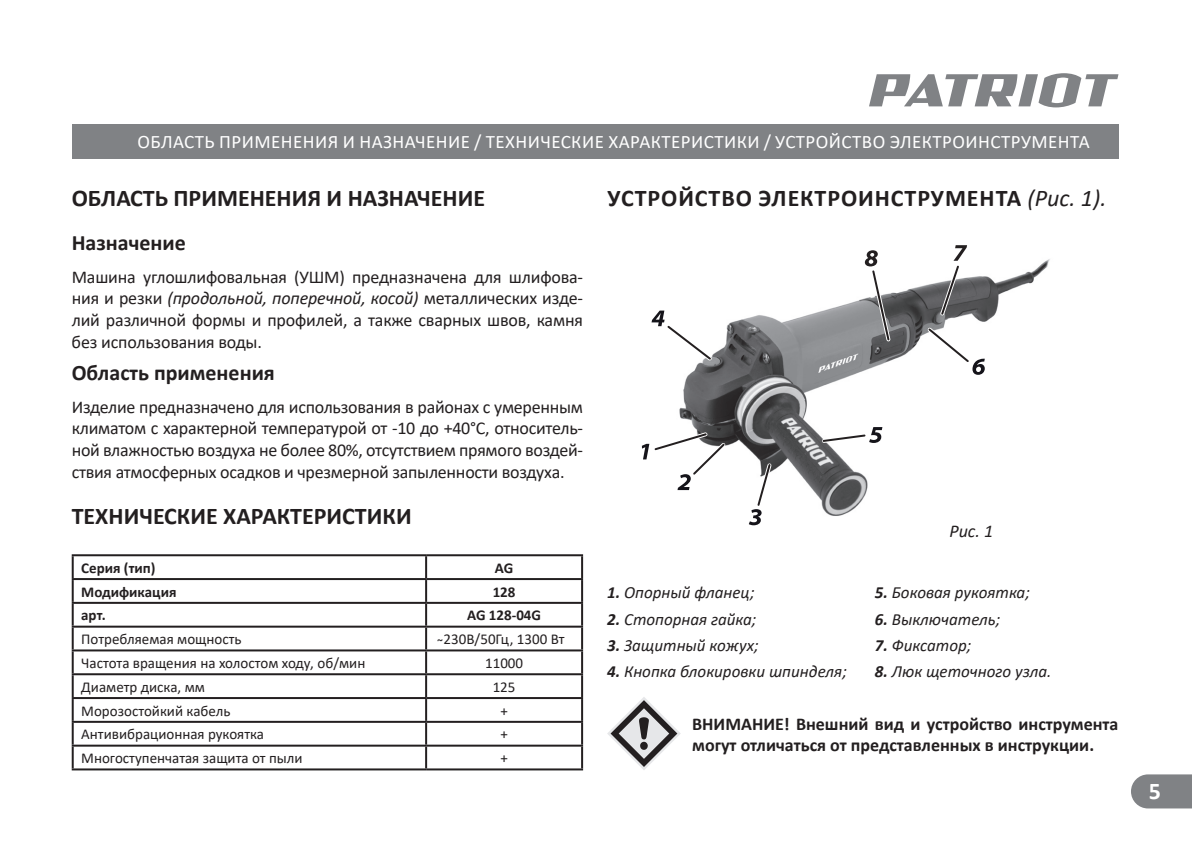
<style>
.page{position:relative;width:1192px;height:843px;background:#fff}
.page>*{position:absolute;margin:0;border:0;box-sizing:border-box;transform-origin:0 0}
.t1{font:700 24px "Calibri";color:#231f20}
.t2{font:700 24px "Calibri";letter-spacing:.04em;color:#231f20}
.t3{font:700 24px "Calibri";color:#fff}
.t4{font:700 22px "Calibri";color:#231f20}
.t5{font:19px "Calibri";letter-spacing:.025em;color:#fff}
.t6{font:18px/21.6px "Calibri";letter-spacing:-.015em;color:#231f20;text-align:justify}
.t7{font:700 18px/21.6px "Calibri";color:#231f20}
.t8{font:italic 18px "Calibri";color:#231f20}
.t9{font:italic 17px "Calibri";color:#231f20}
.t10{font:15px "Calibri";color:#231f20}
.t11{font:700 15px "Calibri";color:#231f20}
.s1{font-style:italic}
.s2{font-weight:400;font-style:italic}
.s3{font-weight:700}
</style>
<div class="page">
<svg style="left:869px;top:73px;width:249px;height:34px"></svg>
<div style="left:72px;top:124px;width:1046px;height:34px;background:#808285"></div>
<svg style="left:1131px;top:774px;width:61px;height:34px;background:#888a8d"></svg>
<svg style="left:607px;top:697px;width:74px;height:73px"></svg>
<hr style="left:72px;top:554px;width:354px;height:2px;background:#231f20">
<hr style="left:72px;top:556px;width:2px;height:21px;background:#231f20">
<hr style="left:426px;top:554px;width:157px;height:2px;background:#231f20">
<hr style="left:425px;top:556px;width:2px;height:21px;background:#231f20">
<hr style="left:581px;top:556px;width:2px;height:21px;background:#231f20">
<hr style="left:72px;top:577px;width:354px;height:2px;background:#231f20">
<hr style="left:72px;top:579px;width:2px;height:22px;background:#231f20">
<hr style="left:426px;top:577px;width:157px;height:2px;background:#231f20">
<hr style="left:425px;top:579px;width:2px;height:22px;background:#231f20">
<hr style="left:581px;top:579px;width:2px;height:22px;background:#231f20">
<hr style="left:72px;top:601px;width:354px;height:2px;background:#231f20">
<hr style="left:72px;top:603px;width:2px;height:22px;background:#231f20">
<hr style="left:426px;top:601px;width:157px;height:2px;background:#231f20">
<hr style="left:425px;top:603px;width:2px;height:22px;background:#231f20">
<hr style="left:581px;top:603px;width:2px;height:22px;background:#231f20">
<hr style="left:72px;top:625px;width:354px;height:2px;background:#231f20">
<hr style="left:72px;top:627px;width:2px;height:22px;background:#231f20">
<hr style="left:426px;top:625px;width:157px;height:2px;background:#231f20">
<hr style="left:425px;top:627px;width:2px;height:22px;background:#231f20">
<hr style="left:581px;top:627px;width:2px;height:22px;background:#231f20">
<hr style="left:72px;top:649px;width:354px;height:2px;background:#231f20">
<hr style="left:72px;top:651px;width:2px;height:22px;background:#231f20">
<hr style="left:426px;top:649px;width:157px;height:2px;background:#231f20">
<hr style="left:425px;top:651px;width:2px;height:22px;background:#231f20">
<hr style="left:581px;top:651px;width:2px;height:22px;background:#231f20">
<hr style="left:72px;top:673px;width:354px;height:2px;background:#231f20">
<hr style="left:72px;top:675px;width:2px;height:21px;background:#231f20">
<hr style="left:426px;top:673px;width:157px;height:2px;background:#231f20">
<hr style="left:425px;top:675px;width:2px;height:21px;background:#231f20">
<hr style="left:581px;top:675px;width:2px;height:21px;background:#231f20">
<hr style="left:72px;top:696px;width:354px;height:2px;background:#231f20">
<hr style="left:72px;top:698px;width:2px;height:22px;background:#231f20">
<hr style="left:426px;top:696px;width:157px;height:2px;background:#231f20">
<hr style="left:425px;top:698px;width:2px;height:22px;background:#231f20">
<hr style="left:581px;top:698px;width:2px;height:22px;background:#231f20">
<hr style="left:72px;top:720px;width:354px;height:2px;background:#231f20">
<hr style="left:72px;top:722px;width:2px;height:22px;background:#231f20">
<hr style="left:426px;top:720px;width:157px;height:2px;background:#231f20">
<hr style="left:425px;top:722px;width:2px;height:22px;background:#231f20">
<hr style="left:581px;top:722px;width:2px;height:22px;background:#231f20">
<hr style="left:72px;top:744px;width:354px;height:2px;background:#231f20">
<hr style="left:72px;top:746px;width:2px;height:22px;background:#231f20">
<hr style="left:426px;top:744px;width:157px;height:2px;background:#231f20">
<hr style="left:425px;top:746px;width:2px;height:22px;background:#231f20">
<hr style="left:581px;top:746px;width:2px;height:22px;background:#231f20">
<hr style="left:72px;top:768px;width:354px;height:2px;background:#231f20">
<hr style="left:426px;top:768px;width:157px;height:2px;background:#231f20">
<img style="left:678px;top:259px;width:372px;height:267px">
<svg style="left:642px;top:429px;width:87px;height:61px"></svg>
<svg style="left:749px;top:460px;width:25px;height:65px"></svg>
<svg style="left:819px;top:427px;width:63px;height:18px"></svg>
<svg style="left:651px;top:310px;width:64px;height:54px"></svg>
<svg style="left:924px;top:324px;width:61px;height:50px"></svg>
<svg style="left:937px;top:245px;width:30px;height:73px"></svg>
<svg style="left:865px;top:250px;width:28px;height:94px"></svg>
<p class="t5" style="left:138px;top:129px;width:954px">ОБЛАСТЬ ПРИМЕНЕНИЯ И НАЗНАЧЕНИЕ / ТЕХНИЧЕСКИЕ ХАРАКТЕРИСТИКИ / УСТРОЙСТВО ЭЛЕКТРОИНСТРУМЕНТА</p>
<h1 class="t1" style="left:72px;top:181px;width:415px">ОБЛАСТЬ ПРИМЕНЕНИЯ И НАЗНАЧЕНИЕ</h1>
<p class="t4" style="left:72px;top:227px;width:116px">Назначение</p>
<p class="t6" style="left:72px;top:265px;width:513px">Машина углошлифовальная (УШМ) предназначена для шлифова&shy;ния и резки <span class="s1">(продольной, поперечной, косой)</span> металлических изде&shy;лий различной формы и профилей, а также сварных швов, камня без использования воды.</p>
<p class="t4" style="left:72px;top:357px;width:205px">Область применения</p>
<p class="t6" style="left:72px;top:395px;width:513px">Изделие предназначено для использования в районах с умеренным климатом с характерной температурой от -10 до +40°С, относитель&shy;ной влажностью воздуха не более 80%, отсутствием прямого воздей&shy;ствия атмосферных осадков и чрезмерной запыленности воздуха.</p>
<h1 class="t1" style="left:72px;top:498px;width:341px">ТЕХНИЧЕСКИЕ ХАРАКТЕРИСТИКИ</h1>
<h1 class="t2" style="left:607px;top:181px;width:500px">УСТРОЙСТВО ЭЛЕКТРОИНСТРУМЕНТА <span class="s2">(Рис. 1).</span></h1>
<p class="t8" style="left:949px;top:518px;width:45px">Рис. 1</p>
<p class="t11" style="left:81px;top:557px;width:76px">Серия (тип)</p>
<p class="t11" style="left:495px;top:557px;width:20px">AG</p>
<p class="t11" style="left:81px;top:580px;width:97px">Модификация</p>
<p class="t11" style="left:493px;top:580px;width:24px">128</p>
<p class="t11" style="left:81px;top:604px;width:26px">арт.</p>
<p class="t11" style="left:467px;top:604px;width:76px">AG 128-04G</p>
<p class="t10" style="left:81px;top:628px;width:162px">Потребляемая мощность</p>
<p class="t10" style="left:444px;top:628px;width:122px">̴230В/50Гц, 1300 Вт</p>
<p class="t10" style="left:81px;top:652px;width:286px">Частота вращения на холостом ходу, об/мин</p>
<p class="t10" style="left:485px;top:652px;width:40px">11000</p>
<p class="t10" style="left:81px;top:676px;width:125px">Диаметр диска, мм</p>
<p class="t10" style="left:493px;top:676px;width:24px">125</p>
<p class="t10" style="left:81px;top:699px;width:151px">Морозостойкий кабель</p>
<p class="t10" style="left:500px;top:699px;width:9px">+</p>
<p class="t10" style="left:81px;top:723px;width:184px">Антивибрационная рукоятка</p>
<p class="t10" style="left:500px;top:723px;width:9px">+</p>
<p class="t10" style="left:81px;top:747px;width:223px">Многоступенчатая защита от пыли</p>
<p class="t10" style="left:500px;top:747px;width:9px">+</p>
<p class="t9" style="left:607px;top:580px;width:149px"><span class="s3">1.</span> Опорный фланец;</p>
<p class="t9" style="left:607px;top:606px;width:151px"><span class="s3">2.</span> Стопорная гайка;</p>
<p class="t9" style="left:607px;top:632px;width:153px"><span class="s3">3.</span> Защитный кожух;</p>
<p class="t9" style="left:607px;top:659px;width:241px"><span class="s3">4.</span> Кнопка блокировки шпинделя;</p>
<p class="t9" style="left:875px;top:580px;width:157px"><span class="s3">5.</span> Боковая рукоятка;</p>
<p class="t9" style="left:875px;top:606px;width:127px"><span class="s3">6.</span> Выключатель;</p>
<p class="t9" style="left:875px;top:632px;width:98px"><span class="s3">7.</span> Фиксатор;</p>
<p class="t9" style="left:875px;top:658px;width:178px"><span class="s3">8.</span> Люк щеточного узла.</p>
<p class="t7" style="left:692px;top:712px;width:428px">ВНИМАНИЕ! Внешний вид и устройство инструмента могут отличаться от представленных в инструкции.</p>
<h1 class="t3" style="left:1149px;top:773px;width:14px">5</h1>
</div>
